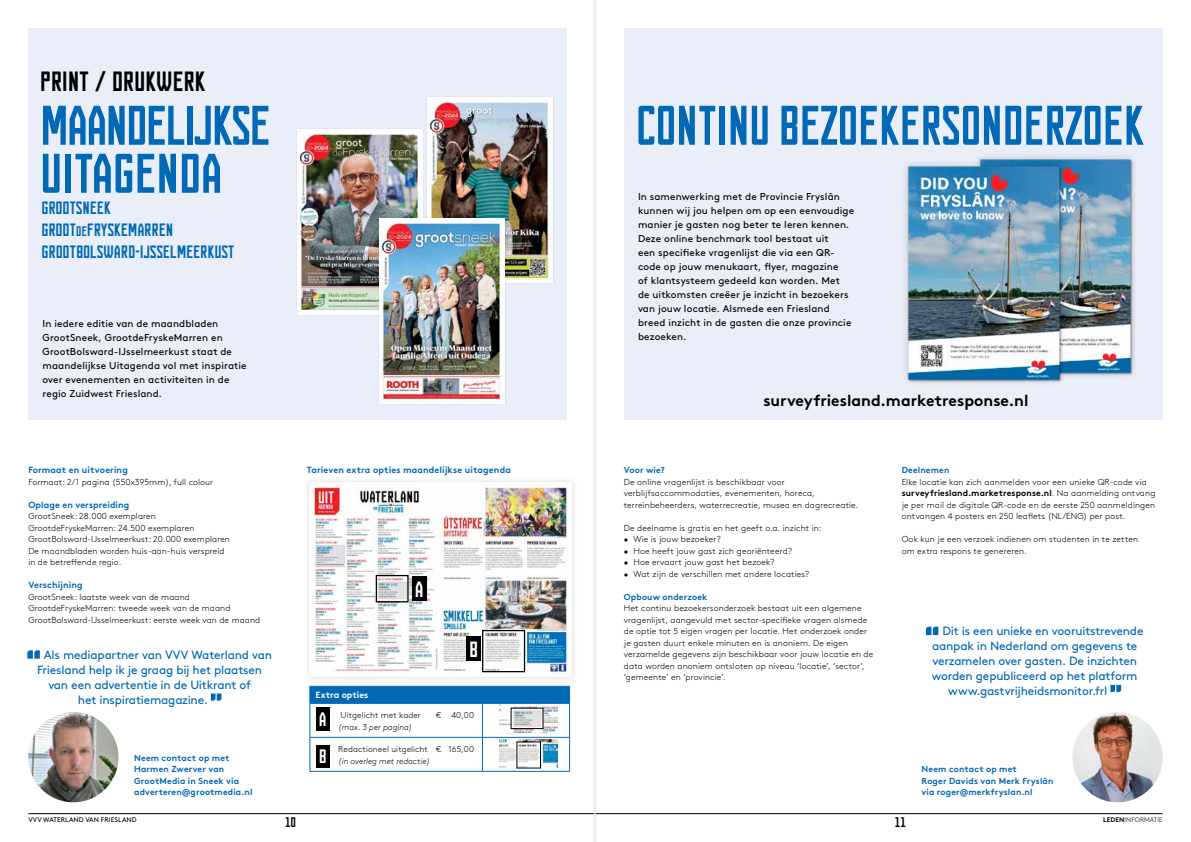
<style>
.page{position:relative;width:1191px;height:842px;background:#fff}
.page>*{position:absolute;margin:0;border:0;box-sizing:border-box;transform-origin:0 0}
.t1{font:condensed 56px "FUNCTION";letter-spacing:-.015em;color:#0068b4;scale:.95 1}
.t2{font:condensed 56px/48px "FUNCTION";letter-spacing:-.04em;color:#0068b4;scale:.96 1}
.t3{font:condensed 56px/47px "FUNCTION";letter-spacing:-.015em;color:#0068b4}
.t4{font:condensed 28px "FUNCTION";letter-spacing:-.015em;color:#000}
.t5{font:condensed 22.2px "FUNCTION";color:#fff}
.t6{font:condensed 19.6px/36.8px "FUNCTION";color:#fff}
.t7{font:condensed 18px/21.6px "FUNCTION";letter-spacing:-.015em;color:#0068b4}
.t8{font:700 15.8px "Brown Std";color:#000}
.t9{font:condensed 14px "FUNCTION";color:#000}
.t10{font:12px "Brown Std";letter-spacing:-.015em;color:#0068b4}
.t11{font:10px/14px "Brown Std";letter-spacing:.01em;color:#000}
.t12{font:700 10px "Brown Std";letter-spacing:.01em;color:#000}
.t13{font:700 9px "Brown Std";letter-spacing:.01em;color:#0068b4}
.t14{font:700 9px "Brown Std";color:#fff}
.t15{font:300 8.7px/11.5px "Brown Std";letter-spacing:.015em;color:#000}
.t16{font:700 8.7px/11.5px "Brown Std";letter-spacing:.02em;color:#0068b4}
.t17{font:300 8.5px "Brown Std";letter-spacing:.01em;color:#000}
.t18{font:italic 300 8.5px "Brown Std";letter-spacing:.005em;color:#000;scale:.96 1}
.t19{font:6.8px "Brown Std";letter-spacing:.01em;color:#000}
.t20{font:300 6.8px "Brown Std";letter-spacing:.01em;color:#000}
.s1{font-size:14px}
.s2{font-weight:700}
</style>
<div class="page">
<hr style="left:28px;top:813px;width:567px;height:1px;background:#000">
<div style="left:592px;top:0;width:7px;height:842px;background:#f4f4f4"></div>
<div style="left:28px;top:28px;width:539px;height:392px;background:#e9eef9"></div>
<svg style="left:27px;top:650px;width:13px;height:9px"></svg>
<svg style="left:211px;top:693px;width:10px;height:8px"></svg>
<img style="left:28px;top:712px;width:90px;height:90px;border-radius:45px">
<div style="left:295px;top:127px;width:130px;height:189px;background:#000;opacity:.1"></div>
<img style="left:297px;top:129px;width:125px;height:185px">
<div style="left:425px;top:95px;width:130px;height:190px;background:#000;opacity:.1"></div>
<img style="left:428px;top:98px;width:125px;height:184px">
<div style="left:377px;top:216px;width:130px;height:190px;background:#000;opacity:.1"></div>
<img style="left:380px;top:219px;width:125px;height:185px">
<div style="left:303px;top:476px;width:275px;height:207px;background:#000;opacity:.18"></div>
<img style="left:314px;top:487px;width:253px;height:188px">
<div style="left:376px;top:575px;width:32px;height:27px;border:1px solid #000"></div>
<div style="left:482px;top:630px;width:43px;height:42px;border:1px solid #000"></div>
<div style="left:412px;top:576px;width:14px;height:25px;background:#000"></div>
<div style="left:466px;top:636px;width:14px;height:25px;background:#000"></div>
<hr style="left:310px;top:703px;width:172px;height:1px;background:#0068b4">
<hr style="left:310px;top:703px;width:1px;height:34px;background:#0068b4">
<hr style="left:482px;top:703px;width:88px;height:1px;background:#0068b4">
<hr style="left:482px;top:703px;width:1px;height:34px;background:#0068b4">
<hr style="left:569px;top:703px;width:1px;height:34px;background:#0068b4">
<hr style="left:310px;top:737px;width:172px;height:1px;background:#0068b4">
<hr style="left:310px;top:738px;width:1px;height:33px;background:#0068b4">
<hr style="left:482px;top:737px;width:88px;height:1px;background:#0068b4">
<hr style="left:482px;top:738px;width:1px;height:33px;background:#0068b4">
<hr style="left:569px;top:738px;width:1px;height:33px;background:#0068b4">
<hr style="left:310px;top:771px;width:172px;height:1px;background:#0068b4">
<hr style="left:482px;top:771px;width:88px;height:1px;background:#0068b4">
<div style="left:310px;top:686px;width:260px;height:17px;background:#0068b4"></div>
<div style="left:499px;top:704px;width:59px;height:29px;background:#000;opacity:.2"></div>
<img style="left:500px;top:705px;width:57px;height:28px">
<div style="left:499px;top:739px;width:58px;height:29px;background:#000;opacity:.2"></div>
<img style="left:500px;top:739px;width:57px;height:28px">
<div style="left:316px;top:708px;width:13px;height:23px;background:#000"></div>
<div style="left:316px;top:745px;width:13px;height:22px;background:#000"></div>
<div style="left:511px;top:708px;width:32px;height:21px;border:1px solid #000"></div>
<div style="left:516px;top:741px;width:25px;height:27px;border:1px solid #000"></div>
<div style="left:624px;top:28px;width:538px;height:392px;background:#e9eef9"></div>
<img style="left:1068px;top:158px;width:66px;height:218px">
<svg style="left:926px;top:627px;width:12px;height:8px"></svg>
<svg style="left:1110px;top:685px;width:11px;height:7px"></svg>
<div style="left:900px;top:158px;width:168px;height:231px;background:#000;opacity:.15"></div>
<img style="left:907px;top:165px;width:155px;height:217px">
<img style="left:1072px;top:712px;width:90px;height:90px;border-radius:45px">
<hr style="left:596px;top:813px;width:566px;height:1px;background:#000">
<h2 class="t4" style="left:40px;top:66px;width:168px">PRINT / DRUKWERK</h2>
<h1 class="t2" style="left:40px;top:102px;width:242px">MAANDELIJKSE<br>UITAGENDA</h1>
<h3 class="t7" style="left:41px;top:197px;width:195px">GROOTSNEEK<br>GROOT<span class="s1">DE</span>FRYSKEMARREN<br>GROOTBOLSWARD-IJSSELMEERKUST</h3>
<h2 class="t4" style="left:45px;top:66px;width:178px">PRINT EN DRUKWERK</h2>
<h1 class="t3" style="left:45px;top:102px;width:185px">INSPIRATIE<br>MAGAZINE</h1>
<p class="t11" style="left:45px;top:314px;width:199px">(regelvermeldingen) zijn al onze leden op categorie te vinden.</p>
<p class="t11" style="left:45px;top:356px;width:155px">Aanmelden van een advertentie kan rechtstreeks via</p>
<p class="t12" style="left:45px;top:385px;width:185px">waterlandvanfriesland.nl/adverteren</p>
<p class="t11" style="left:43px;top:316px;width:206px">In iedere editie van de maandbladen GrootSneek, GrootdeFryskeMarren en GrootBolsward-IJsselmeerkust staat de maandelijkse Uitagenda vol met inspiratie over evenementen en activiteiten in de regio Zuidwest Friesland.</p>
<p class="t13" style="left:28px;top:464px;width:101px">Formaat en uitvoering</p>
<p class="t15" style="left:28px;top:476px;width:186px">Formaat: 2/1 pagina (550x395mm), full colour</p>
<p class="t13" style="left:28px;top:499px;width:103px">Oplage en verspreiding</p>
<p class="t15" style="left:28px;top:510px;width:203px">GrootSneek: 28.000 exemplaren GrootdeFryskeMarren: 24.500 exemplaren GrootBolsward-IJsselmeerkust: 20.000 exemplaren De maandbladen worden huis-aan-huis verspreid in de betreffende regio.</p>
<p class="t13" style="left:28px;top:579px;width:56px">Verschijning</p>
<p class="t15" style="left:28px;top:591px;width:233px">GrootSneek: laatste week van de maand<br>GrootdeFryskeMarren: tweede week van de maand<br>GrootBolsward-IJsselmeerkust: eerste week van de maand</p>
<h3 class="t10" style="left:44px;top:647px;width:230px">Als mediapartner van VVV Waterland van</h3>
<h3 class="t10" style="left:37px;top:662px;width:226px">Friesland help ik je graag bij het plaatsen</h3>
<h3 class="t10" style="left:48px;top:677px;width:204px">van een advertentie in de Uitkrant of</h3>
<h3 class="t10" style="left:78px;top:692px;width:131px">het inspiratiemagazine.</h3>
<p class="t16" style="left:134px;top:752px;width:120px">Neem contact op met<br>Harmen Zwerver van<br>GrootMedia in Sneek via adverteren@grootmedia.nl</p>
<p class="t19" style="left:28px;top:816px;width:110px">VVV WATERLAND VAN FRIESLAND</p>
<p class="t13" style="left:307px;top:464px;width:205px">Tarieven extra opties maandelijkse uitagenda</p>
<h3 class="t9" style="left:285px;top:814px;width:13px">10</h3>
<h3 class="t5" style="left:415px;top:577px;width:10px">A</h3>
<h3 class="t5" style="left:469px;top:637px;width:11px">B</h3>
<p class="t14" style="left:315px;top:689px;width:54px">Extra opties</p>
<p class="t17" style="left:341px;top:710px;width:82px">Uitgelicht met kader</p>
<p class="t17" style="left:436px;top:710px;width:39px">€ 40,00</p>
<p class="t18" style="left:338px;top:722px;width:79px">(max. 3 per pagina)</p>
<p class="t17" style="left:338px;top:744px;width:137px">Redactioneel uitgelicht € 165,00</p>
<p class="t18" style="left:338px;top:756px;width:97px">(in overleg met redactie)</p>
<h3 class="t6" style="left:319px;top:701px;width:9px">A<br>B</h3>
<h1 class="t1" style="left:636px;top:95px;width:537px">CONTINU BEZOEKERSONDERZOEK</h1>
<p class="t11" style="left:638px;top:190px;width:218px">In samenwerking met de Provincie Fryslân kunnen wij jou helpen om op een eenvoudige manier je gasten nog beter te leren kennen.<br>Deze online benchmark tool bestaat uit<br>een specifieke vragenlijst die via een QR&shy;code op jouw menukaart, flyer, magazine<br>of klantsysteem gedeeld kan worden. Met de uitkomsten creëer je inzicht in bezoekers van jouw locatie. Alsmede een Friesland breed inzicht in de gasten die onze provincie bezoeken.</p>
<h3 class="t8" style="left:763px;top:391px;width:266px">surveyfriesland.marketresponse.nl</h3>
<p class="t16" style="left:624px;top:464px;width:43px">Voor wie?</p>
<p class="t15" style="left:624px;top:476px;width:236px">De online vragenlijst is beschikbaar voor verblijfsaccommodaties, evenementen, horeca, terreinbeheerders, waterrecreatie, musea en dagrecreatie.</p>
<p class="t15" style="left:624px;top:522px;width:199px">De deelname is gratis en het geeft o.a. inzicht in:</p>
<p class="t15" style="left:624px;top:533px;width:98px">• Wie is jouw bezoeker?</p>
<p class="t15" style="left:624px;top:545px;width:170px">• Hoe heeft jouw gast zich georiënteerd?</p>
<p class="t15" style="left:624px;top:556px;width:152px">• Hoe ervaart jouw gast het bezoek?</p>
<p class="t15" style="left:624px;top:568px;width:187px">• Wat zijn de verschillen met andere locaties?</p>
<p class="t16" style="left:624px;top:591px;width:85px">Opbouw onderzoek</p>
<p class="t15" style="left:624px;top:602px;width:251px">Het continu bezoekersonderzoek bestaat uit een algemene vragenlijst, aangevuld met sector-specifieke vragen alsmede de optie tot 5 eigen vragen per locatie. Het onderzoek onder je gasten duurt enkele minuten en is anoniem. De eigen verzamelde gegevens zijn beschikbaar voor jouw locatie en de data worden anoniem ontsloten op niveau ‘locatie’, ‘sector’, ‘gemeente’ en ‘provincie’.</p>
<p class="t16" style="left:901px;top:464px;width:49px">Deelnemen</p>
<p class="t15" style="left:901px;top:476px;width:255px">Elke locatie kan zich aanmelden voor een unieke QR-code via <span class="s2">surveyfriesland.marketresponse.nl</span>. Na aanmelding ontvang je per mail de digitale QR-code en de eerste 250 aanmeldingen ontvangen 4 posters en 250 leaflets (NL/ENG) per post.</p>
<p class="t15" style="left:901px;top:533px;width:238px">Ook kun je een verzoek indienen om studenten in te zetten om extra respons te genereren.</p>
<h3 class="t10" style="left:942px;top:624px;width:203px">Dit is een unieke en vooruitstrevende</h3>
<h3 class="t10" style="left:932px;top:639px;width:207px">aanpak in Nederland om gegevens te</h3>
<h3 class="t10" style="left:932px;top:654px;width:206px">verzamelen over gasten. De inzichten</h3>
<h3 class="t10" style="left:932px;top:669px;width:207px">worden gepubliceerd op het platform</h3>
<h3 class="t10" style="left:948px;top:684px;width:161px">www.gastvrijheidsmonitor.frl</h3>
<h3 class="t9" style="left:894px;top:814px;width:13px">11</h3>
<p class="t16" style="left:921px;top:763px;width:133px">Neem contact op met<br>Roger Davids van Merk Fryslân via roger@merkfryslan.nl</p>
<p class="t20" style="left:1103px;top:816px;width:61px"><span class="s2">LEDEN</span>INFORMATIE</p>
</div>
